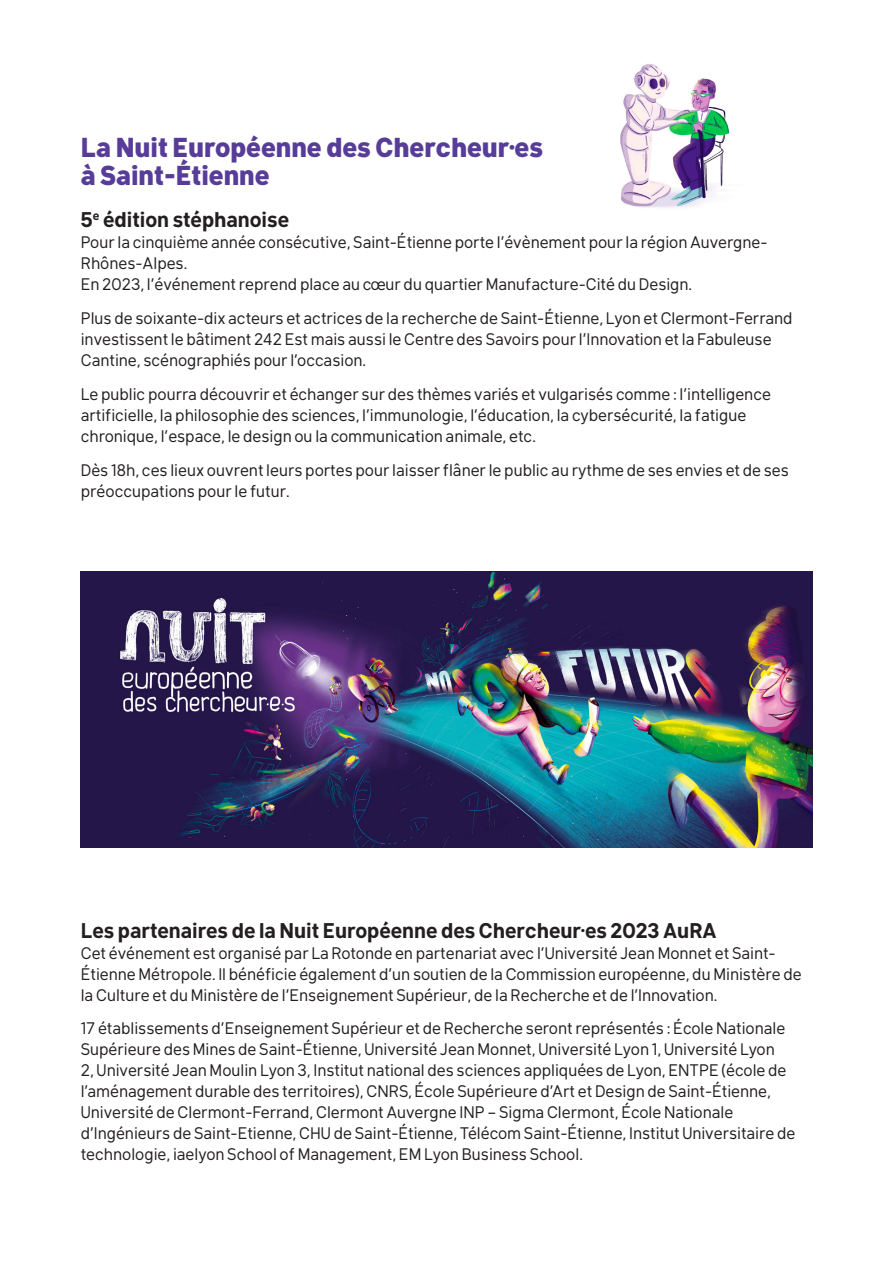
<style>
.page{position:relative;width:893px;height:1263px;background:#fff}
.page>*{position:absolute;margin:0;border:0;box-sizing:border-box;transform-origin:0 0}
.t1{font:800 27px "Klima";color:#573d98}
.t2{font:700 21px "Klima";color:#231f20}
.t3{font:16.5px/21px "Klima";color:#231f20}
</style>
<div class="page">
<img style="left:81px;top:571px;width:731px;height:277px">
<img style="left:620px;top:64px;width:110px;height:144px">
<p class="t1" style="left:81px;top:126px;width:464px">La Nuit Européenne des Chercheur·es</p>
<p class="t1" style="left:81px;top:155px;width:190px">à Saint-Étienne</p>
<p class="t2" style="left:81px;top:204px;width:210px">5<sup>e</sup> édition stéphanoise</p>
<p class="t3" style="left:81px;top:231px;width:688px">Pour la cinquième année consécutive, Saint-Étienne porte l’évènement pour la région Auvergne-<br>Rhônes-Alpes.</p>
<p class="t3" style="left:81px;top:273px;width:613px">En 2023, l’événement reprend place au cœur du quartier Manufacture-Cité du Design.</p>
<p class="t3" style="left:81px;top:307px;width:713px">Plus de soixante-dix acteurs et actrices de la recherche de Saint-Étienne, Lyon et Clermont-Ferrand investissent le bâtiment 242 Est mais aussi le Centre des Savoirs pour l’Innovation et la Fabuleuse<br>Cantine, scénographiés pour l’occasion.</p>
<p class="t3" style="left:81px;top:382px;width:692px">Le public pourra découvrir et échanger sur des thèmes variés et vulgarisés comme : l’intelligence artificielle, la philosophie des sciences, l’immunologie, l’éducation, la cybersécurité, la fatigue chronique, l’espace, le design ou la communication animale, etc.</p>
<p class="t3" style="left:81px;top:458px;width:710px">Dès 18h, ces lieux ouvrent leurs portes pour laisser flâner le public au rythme de ses envies et de ses préoccupations pour le futur.</p>
<p class="t2" style="left:81px;top:914px;width:637px">Les partenaires de la Nuit Européenne des Chercheur·es 2023 AuRA</p>
<p class="t3" style="left:81px;top:941px;width:722px">Cet événement est organisé par La Rotonde en partenariat avec l’Université Jean Monnet et Saint-<br>Étienne Métropole. Il bénéficie également d’un soutien de la Commission européenne, du Ministère de la Culture et du Ministère de l’Enseignement Supérieur, de la Recherche et de l’Innovation.</p>
<p class="t3" style="left:81px;top:1017px;width:716px">17 établissements d’Enseignement Supérieur et de Recherche seront représentés : École Nationale Supérieure des Mines de Saint-Étienne, Université Jean Monnet, Université Lyon 1, Université Lyon<br>2, Université Jean Moulin Lyon 3, Institut national des sciences appliquées de Lyon, ENTPE (école de l’aménagement durable des territoires), CNRS, École Supérieure d’Art et Design de Saint-Étienne, Université de Clermont-Ferrand, Clermont Auvergne INP – Sigma Clermont, École Nationale d’Ingénieurs de Saint-Etienne, CHU de Saint-Étienne, Télécom Saint-Étienne, Institut Universitaire de technologie, iaelyon School of Management, EM Lyon Business School.</p>
</div>
